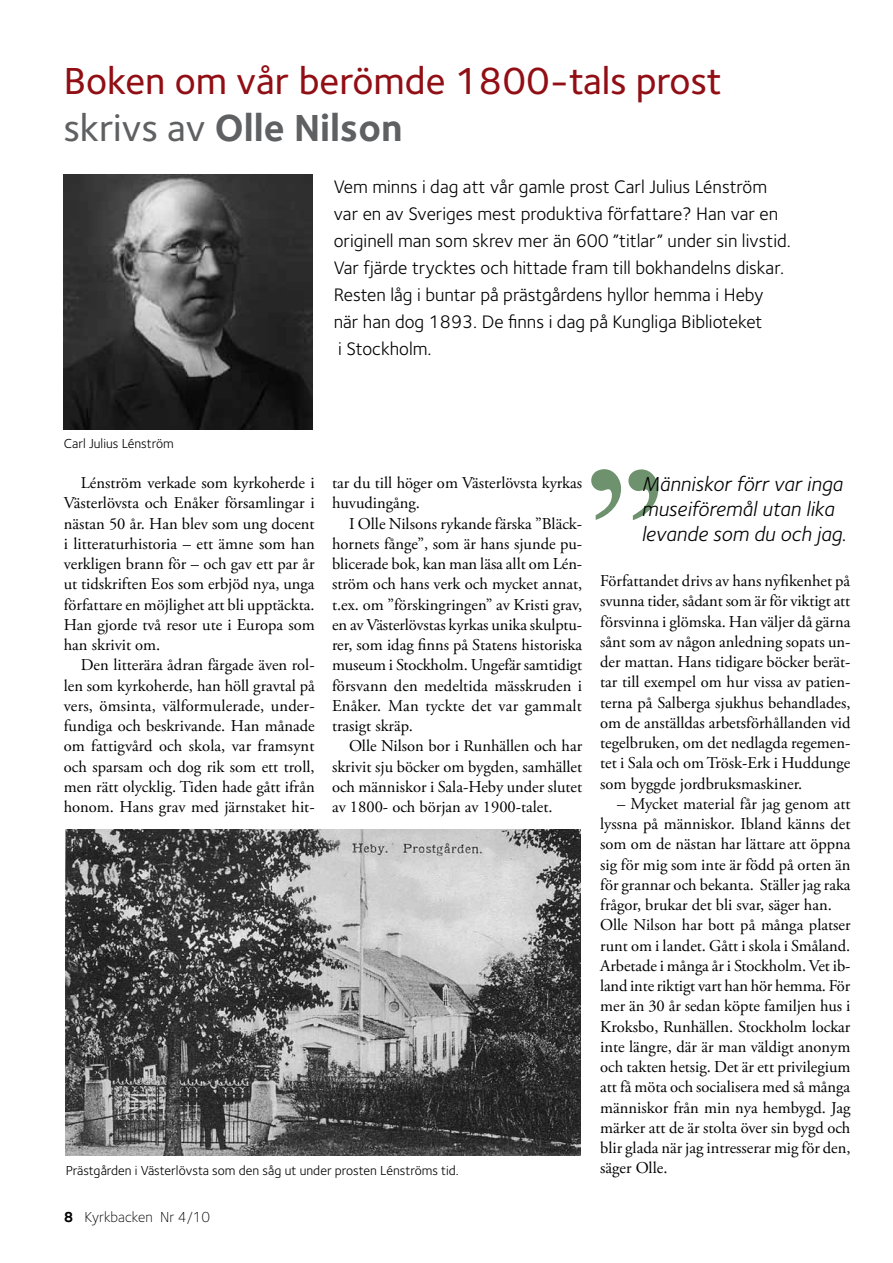
<style>
.page{position:relative;width:893px;height:1263px;background:#fff}
.page>*{position:absolute;margin:0;border:0;box-sizing:border-box;transform-origin:0 0}
.t1{font:500 39px/46.8px "Foundry Sterling";color:#910e14}
.t2{font:italic 21px/25.2px "Foundry Sterling";color:#000}
.t3{font:18.75px/27px "Foundry Sterling";color:#000}
.t4{font:16.5px/20.2px "Adobe Garamond Pro";color:#000;text-align:justify}
.t5{font:300 15px "Foundry Sterling";color:#000}
.t6{font:13.5px "Foundry Sterling";color:#000}
.s1{color:#5f6062}
.s2{font-weight:700;color:#5f6062}
.s3{font-weight:700}
</style>
<div class="page">
<img style="left:66px;top:829px;width:514px;height:326px">
<img style="left:64px;top:175px;width:249px;height:254px">
<svg style="left:591px;top:469px;width:30px;height:51px"></svg>
<svg style="left:628px;top:469px;width:30px;height:51px"></svg>
<h1 class="t1" style="left:64px;top:56px;width:659px">Boken om vår berömde 1800-tals prost <span class="s1">skrivs av</span> <span class="s2">Olle Nilson</span></h1>
<p class="t6" style="left:64px;top:434px;width:112px">Carl Julius Lénström</p>
<p class="t3" style="left:334px;top:173px;width:459px">Vem minns i dag att vår gamle prost Carl Julius Lénström var en av Sveriges mest produktiva författare? Han var en originell man som skrev mer än 600 ”titlar” under sin livstid.<br>Var fjärde trycktes och hittade fram till bokhandelns diskar.<br>Resten låg i buntar på prästgårdens hyllor hemma i Heby när han dog 1893. De finns i dag på Kungliga Biblioteket<br>i Stockholm.</p>
<p class="t4" style="left:64px;top:473px;width:252px;text-indent:17px">Lénström verkade som kyrkoherde i Västerlövsta och Enåker församlingar i nästan 50 år. Han blev som ung docent i litteraturhistoria – ett ämne som han verkligen brann för – och gav ett par år ut tidskriften Eos som erbjöd nya, unga författare en möjlighet att bli upptäckta.<br>Han gjorde två resor ute i Europa som han skrivit om.</p>
<p class="t4" style="left:64px;top:656px;width:252px;text-indent:17px">Den litterära ådran färgade även rol&shy;len som kyrkoherde, han höll gravtal på vers, ömsinta, välformulerade, under&shy;fundiga och beskrivande. Han månade om fattigvård och skola, var framsynt och sparsam och dog rik som ett troll, men rätt olycklig. Tiden hade gått ifrån honom. Hans grav med järnstaket hit-</p>
<p class="t4" style="left:332px;top:473px;width:252px">tar du till höger om Västerlövsta kyrkas huvudingång.</p>
<p class="t4" style="left:332px;top:514px;width:252px;text-indent:17px">I Olle Nilsons rykande färska ”Bläck&shy;hornets fånge”, som är hans sjunde pu&shy;blicerade bok, kan man läsa allt om Lén&shy;ström och hans verk och mycket annat, t.ex. om ”förskingringen” av Kristi grav, en av Västerlövstas kyrkas unika skulptu&shy;rer, som idag finns på Statens historiska museum i Stockholm. Ungefär samtidigt försvann den medeltida mässkruden i Enåker. Man tyckte det var gammalt trasigt skräp.</p>
<p class="t4" style="left:332px;top:737px;width:252px;text-indent:17px">Olle Nilson bor i Runhällen och har skrivit sju böcker om bygden, samhället och människor i Sala-Heby under slutet av 1800- och början av 1900-talet.</p>
<p class="t6" style="left:66px;top:1161px;width:395px">Prästgården i Västerlövsta som den såg ut under prosten Lénströms tid.</p>
<p class="t5" style="left:64px;top:1206px;width:148px"><span class="s3">8</span> Kyrkbacken Nr 4/10</p>
<p class="t2" style="left:641px;top:470px;width:207px">Människor förr var inga museiföremål utan lika levande som du och jag.</p>
<p class="t4" style="left:600px;top:571px;width:252px">Författandet drivs av hans nyfikenhet på svunna tider, sådant som är för viktigt att försvinna i glömska. Han väljer då gärna sånt som av någon anledning sopats un&shy;der mattan. Hans tidigare böcker berät&shy;tar till exempel om hur vissa av patien&shy;terna på Salberga sjukhus behandlades, om de anställdas arbetsförhållanden vid tegelbruken, om det nedlagda regemen&shy;tet i Sala och om Trösk-Erk i Huddunge som byggde jordbruksmaskiner.</p>
<p class="t4" style="left:600px;top:794px;width:252px;text-align:left;text-indent:17px">– Mycket material får jag genom att lyssna på människor. Ibland känns det som om de nästan har lättare att öppna sig för mig som inte är född på orten än för grannar och bekanta. Ställer jag raka frågor, brukar det bli svar, säger han.<br>Olle Nilson har bott på många platser runt om i landet. Gått i skola i Småland.<br>Arbetade i många år i Stockholm. Vet ib&shy;land inte riktigt vart han hör hemma. För mer än 30 år sedan köpte familjen hus i Kroksbo, Runhällen. Stockholm lockar inte längre, där är man väldigt anonym och takten hetsig. Det är ett privilegium att få möta och socialisera med så många människor från min nya hembygd. Jag märker att de är stolta över sin bygd och blir glada när jag intresserar mig för den, säger Olle.</p>
</div>
